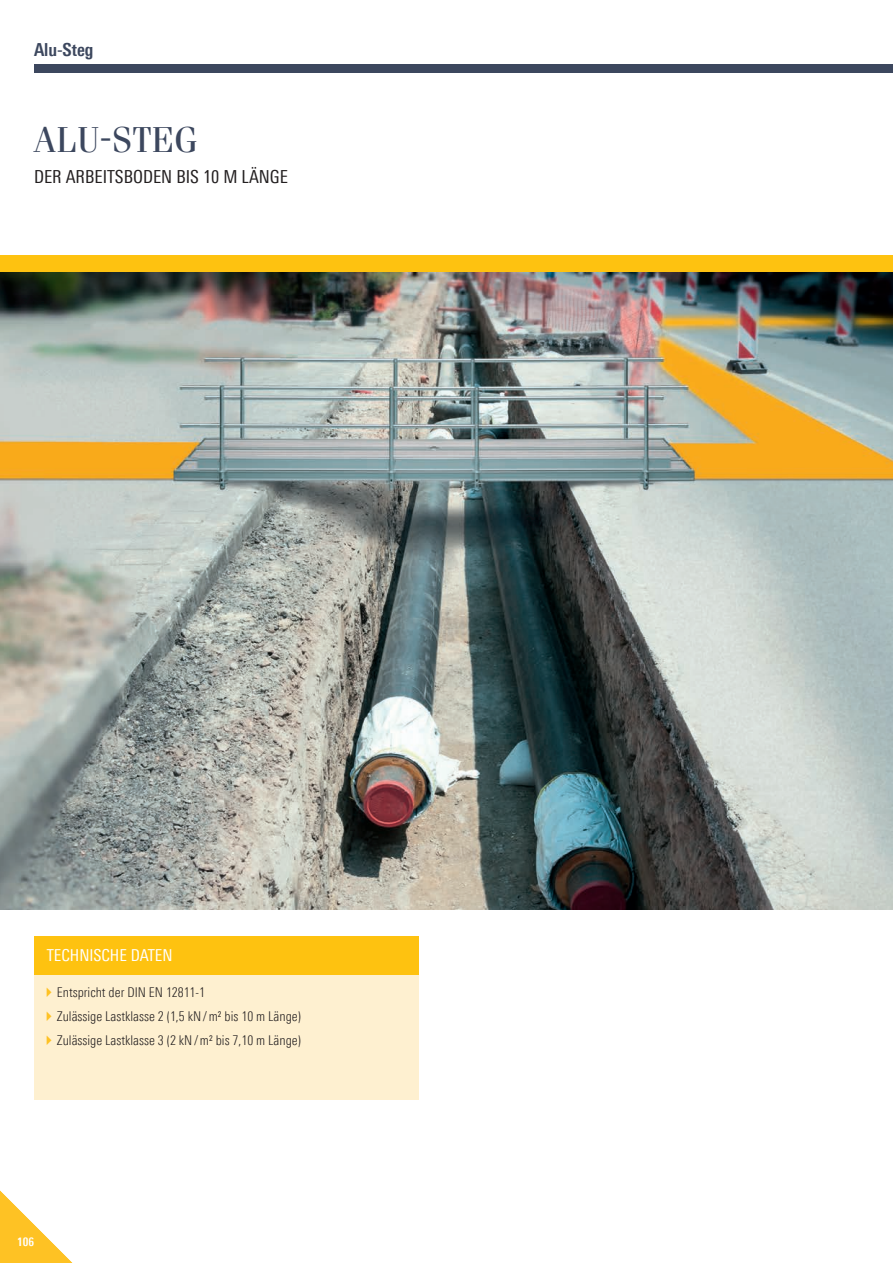
<style>
.page{position:relative;width:893px;height:1263px;background:#fff}
.page>*{position:absolute;margin:0;border:0;box-sizing:border-box;transform-origin:0 0}
.t1{font:36px "Fenice Pro ITC";letter-spacing:.01em;color:#3c475e}
.t2{font:18px "Linotype Univers 420 Cn";color:#231f20}
.t3{font:700 18px "Linotype Univers 620 Cn";color:#3c475e}
.t4{font:16.5px "Linotype Univers 420 Cn";color:#fff}
.t5{font:300 13.5px "Linotype Univers 320 Cn";color:#231f20}
.t6{font:700 12px "Linotype Univers 620 Cn";color:#fff}
</style>
<div class="page">
<svg style="left:0;top:1190px;width:73px;height:73px"></svg>
<div style="left:34px;top:64px;width:859px;height:8px;background:#3c475e"></div>
<div style="left:0;top:255px;width:893px;height:17px;background:#fec210"></div>
<img style="left:0;top:272px;width:893px;height:637px">
<div style="left:34px;top:974px;width:385px;height:125px;background:#fef0d0"></div>
<div style="left:34px;top:936px;width:385px;height:38px;background:#fec210"></div>
<p class="t3" style="left:34px;top:39px;width:61px">Alu-Steg</p>
<p class="t1" style="left:34px;top:117px;width:165px">ALU-STEG</p>
<p class="t2" style="left:34px;top:166px;width:255px">DER ARBEITSBODEN BIS 10 M LÄNGE</p>
<p class="t4" style="left:47px;top:946px;width:127px">TECHNISCHE DATEN</p>
<p class="t5" style="left:57px;top:984px;width:150px">Entspricht der DIN EN 12811-1</p>
<p class="t5" style="left:57px;top:1008px;width:246px">Zulässige Lastklasse 2 (1,5 kN/m² bis 10 m Länge)</p>
<p class="t5" style="left:57px;top:1032px;width:246px">Zulässige Lastklasse 3 (2 kN/m² bis 7,10 m Länge)</p>
<p class="t6" style="left:17px;top:1235px;width:18px">106</p>
</div>
